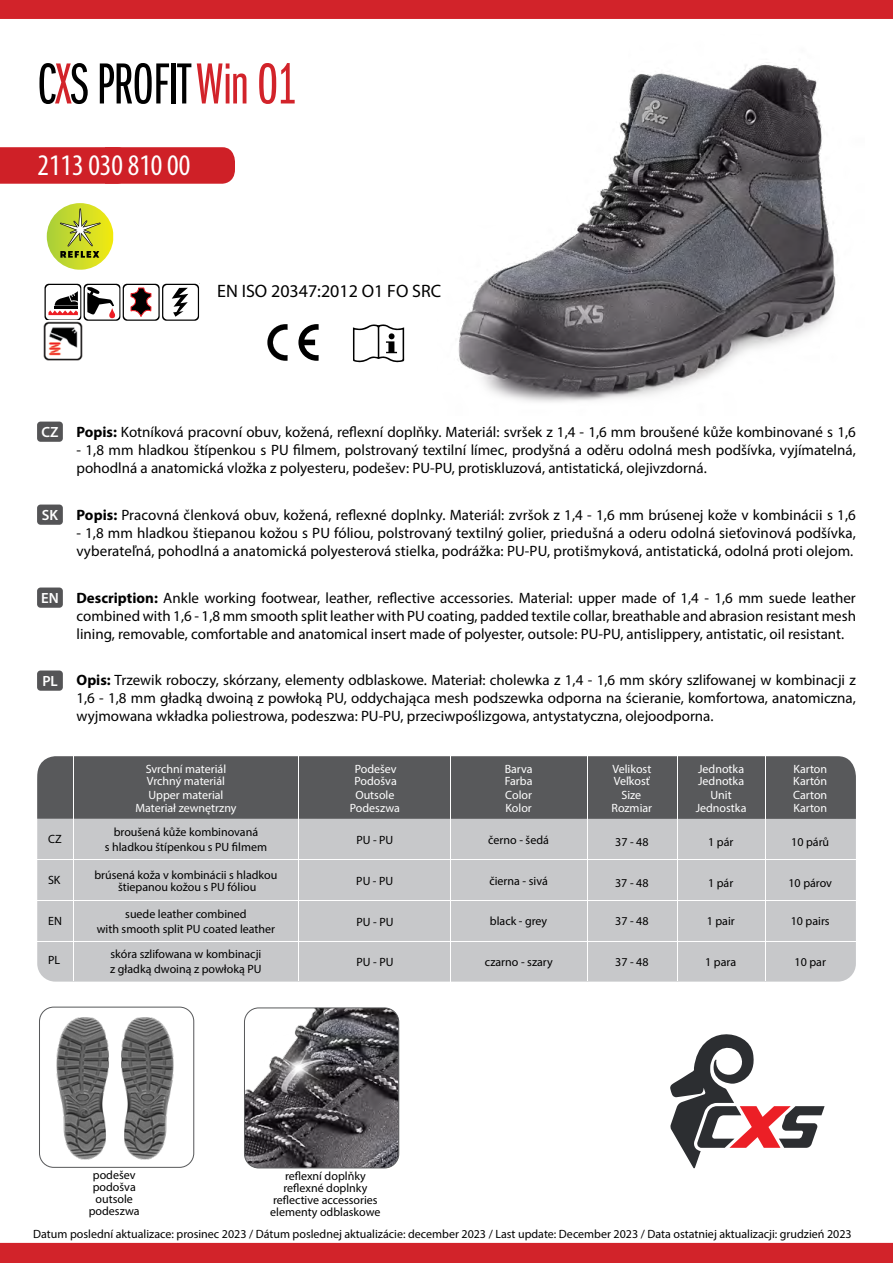
<style>
.page{position:relative;width:893px;height:1263px;background:#fff}
.page>*{position:absolute;margin:0;border:0;box-sizing:border-box;transform-origin:0 0}
.t1{font:60px "ITC Franklin Gothic Std Bk X Cp";letter-spacing:-.01em;color:#000}
.t2{font:condensed 30px "Myriad Pro";color:#fff}
.t3{font:18px "Myriad Pro";color:#000}
.t4{font:15px/18px "Myriad Pro";color:#000}
.t5{font:600 14.85px "Myriad Pro";color:#fff}
.t6{font:12px/12px "Myriad Pro";color:#000;text-align:center}
.t7{font:12px "Myriad Pro";color:#fff}
.s1{color:#d2232a}
.s2{font-weight:700}
</style>
<div class="page">
<div style="left:0;top:147px;width:235px;height:37px;background:#cf2027"></div>
<svg style="left:47px;top:203px;width:66px;height:67px"></svg>
<div style="left:37px;top:422px;width:26px;height:20px;background:#545456;border-radius:3px"></div>
<div style="left:37px;top:587px;width:26px;height:21px;background:#545456;border-radius:3px"></div>
<div style="left:37px;top:670px;width:26px;height:21px;background:#545456;border-radius:3px"></div>
<div style="left:37px;top:505px;width:26px;height:20px;background:#545456;border-radius:3px"></div>
<img style="left:457px;top:64px;width:379px;height:338px">
<div style="left:0;top:0;width:893px;height:19px;background:#d2232a"></div>
<div style="left:0;top:1243px;width:893px;height:20px;background:#d2232a"></div>
<svg style="left:670px;top:1034px;width:155px;height:134px"></svg>
<svg style="left:44px;top:283px;width:156px;height:38px"></svg>
<img style="left:43px;top:321px;width:40px;height:40px">
<svg style="left:267px;top:324px;width:21px;height:37px"></svg>
<svg style="left:298px;top:324px;width:21px;height:37px"></svg>
<svg style="left:353px;top:324px;width:51px;height:39px"></svg>
<img style="left:56px;top:1017px;width:118px;height:143px">
<div style="left:39px;top:1006px;width:155px;height:162px;border:1px solid #58595b;border-radius:14px"></div>
<img style="left:244px;top:1009px;width:155px;height:159px">
<div style="left:244px;top:1007px;width:155px;height:161px;border:1px solid #58595b;border-radius:14px"></div>
<img style="left:264px;top:1032px;width:69px;height:71px">
<div style="left:37px;top:763px;width:819px;height:218px;background:#c7c8ca;border-radius:18px"></div>
<div style="left:37px;top:756px;width:819px;height:63px;background:#58595b"></div>
<hr style="left:299px;top:750px;width:1px;height:231px;background:#fff">
<hr style="left:73px;top:750px;width:1px;height:231px;background:#fff">
<hr style="left:37px;top:941px;width:819px;height:1px;background:#fff">
<hr style="left:37px;top:859px;width:819px;height:1px;background:#fff">
<hr style="left:450px;top:751px;width:1px;height:230px;background:#fff">
<hr style="left:765px;top:750px;width:1px;height:231px;background:#fff">
<hr style="left:677px;top:750px;width:1px;height:231px;background:#fff">
<hr style="left:587px;top:750px;width:1px;height:231px;background:#fff">
<hr style="left:37px;top:900px;width:819px;height:1px;background:#fff">
<h1 class="t1" style="left:37px;top:53px;width:261px">C<span class="s1">X</span>S PROFIT <span class="s1">Win O1</span></h1>
<h2 class="t2" style="left:38px;top:147px;width:154px">2113 030 810 00</h2>
<p class="t3" style="left:217px;top:280px;width:226px">EN ISO 20347:2012 O1 FO SRC</p>
<p class="t5" style="left:42px;top:422px;width:19px">CZ</p>
<p class="t4" style="left:77px;top:422px;width:781px"><span class="s2">Popis:</span> Kotníková pracovní obuv, kožená, reflexní doplňky. Materiál: svršek z 1,4 - 1,6 mm broušené kůže kombinované s 1,6</p>
<p class="t4" style="left:77px;top:440px;width:781px">- 1,8 mm hladkou štípenkou s PU filmem, polstrovaný textilní límec, prodyšná a oděru odolná mesh podšívka, vyjímatelná, pohodlná a anatomická vložka z polyesteru, podešev: PU-PU, protiskluzová, antistatická, olejivzdorná.</p>
<p class="t5" style="left:42px;top:505px;width:18px">SK</p>
<p class="t4" style="left:77px;top:505px;width:781px"><span class="s2">Popis:</span> Pracovná členková obuv, kožená, reflexné doplnky. Materiál: zvršok z 1,4 - 1,6 mm brúsenej kože v kombinácii s 1,6</p>
<p class="t4" style="left:77px;top:523px;width:781px">- 1,8 mm hladkou štiepanou kožou s PU fóliou, polstrovaný textilný golier, priedušná a oderu odolná sieťovinová podšívka, vyberateľná, pohodlná a anatomická polyesterová stielka, podrážka: PU-PU, protišmyková, antistatická, odolná proti olejom.</p>
<p class="t5" style="left:41px;top:588px;width:19px">EN</p>
<p class="t5" style="left:42px;top:671px;width:17px">PL</p>
<p class="t4" style="left:77px;top:588px;width:781px;text-align:justify"><span class="s2">Description:</span> Ankle working footwear, leather, reflective accessories. Material: upper made of 1,4 - 1,6 mm suede leather combined with 1,6 - 1,8 mm smooth split leather with PU coating, padded textile collar, breathable and abrasion resistant mesh lining, removable, comfortable and anatomical insert made of polyester, outsole: PU-PU, antislippery, antistatic, oil resistant.</p>
<p class="t4" style="left:77px;top:671px;width:781px;text-align:justify"><span class="s2">Opis:</span> Trzewik roboczy, skórzany, elementy odblaskowe. Materiał: cholewka z 1,4 - 1,6 mm skóry szlifowanej w kombinacji z 1,6 - 1,8 mm gładką dwoiną z powłoką PU, oddychająca mesh podszewka odporna na ścieranie, komfortowa, anatomiczna, wyjmowana wkładka poliestrowa, podeszwa: PU-PU, przeciwpoślizgowa, antystatyczna, olejoodporna.</p>
<p class="t6" style="left:48px;top:833px;width:15px">CZ</p>
<p class="t7" style="left:146px;top:761px;width:82px">Svrchní materiál</p>
<p class="t7" style="left:355px;top:761px;width:43px">Podešev</p>
<p class="t7" style="left:505px;top:761px;width:30px">Barva</p>
<p class="t7" style="left:612px;top:761px;width:40px">Velikost</p>
<p class="t7" style="left:698px;top:761px;width:48px">Jednotka</p>
<p class="t7" style="left:793px;top:761px;width:35px">Karton</p>
<p class="t7" style="left:147px;top:774px;width:80px">Vrchný materiál</p>
<p class="t7" style="left:354px;top:774px;width:44px">Podošva</p>
<p class="t7" style="left:505px;top:774px;width:29px">Farba</p>
<p class="t7" style="left:614px;top:774px;width:38px">Veľkosť</p>
<p class="t7" style="left:698px;top:774px;width:48px">Jednotka</p>
<p class="t7" style="left:793px;top:774px;width:35px">Kartón</p>
<p class="t7" style="left:148px;top:787px;width:76px">Upper material</p>
<p class="t7" style="left:135px;top:801px;width:103px">Materiał zewnętrzny</p>
<p class="t6" style="left:105px;top:824px;width:164px;line-height:15px">broušená kůže kombinovaná<br>s hladkou štípenkou s PU filmem</p>
<p class="t7" style="left:355px;top:787px;width:41px">Outsole</p>
<p class="t7" style="left:350px;top:801px;width:52px">Podeszwa</p>
<p class="t6" style="left:356px;top:833px;width:39px">PU - PU</p>
<p class="t7" style="left:505px;top:787px;width:28px">Color</p>
<p class="t7" style="left:621px;top:787px;width:21px">Size</p>
<p class="t7" style="left:710px;top:787px;width:23px">Unit</p>
<p class="t7" style="left:793px;top:787px;width:36px">Carton</p>
<p class="t7" style="left:505px;top:801px;width:28px">Kolor</p>
<p class="t7" style="left:611px;top:801px;width:42px">Rozmiar</p>
<p class="t7" style="left:696px;top:801px;width:52px">Jednostka</p>
<p class="t7" style="left:793px;top:801px;width:35px">Karton</p>
<p class="t6" style="left:488px;top:833px;width:62px">černo - šedá</p>
<p class="t6" style="left:615px;top:835px;width:35px">37 - 48</p>
<p class="t6" style="left:708px;top:835px;width:27px">1 pár</p>
<p class="t6" style="left:791px;top:835px;width:40px">10 párů</p>
<p class="t6" style="left:94px;top:868px;width:185px">brúsená koža v kombinácii s hladkou štiepanou kožou s PU fóliou</p>
<p class="t6" style="left:48px;top:874px;width:14px">SK</p>
<p class="t6" style="left:356px;top:874px;width:39px">PU - PU</p>
<p class="t6" style="left:48px;top:915px;width:15px">EN</p>
<p class="t6" style="left:48px;top:954px;width:14px">PL</p>
<p class="t6" style="left:97px;top:906px;width:180px;line-height:15px">suede leather combined<br>with smooth split PU coated leather</p>
<p class="t6" style="left:110px;top:946px;width:153px;line-height:15px;text-align:left">skóra szlifowana w kombinacji z gładką dwoiną z powłoką PU</p>
<p class="t6" style="left:356px;top:915px;width:39px">PU - PU</p>
<p class="t6" style="left:356px;top:955px;width:39px">PU - PU</p>
<p class="t6" style="left:89px;top:1169px;width:52px">podešev podošva outsole podeszwa</p>
<p class="t6" style="left:270px;top:1169px;width:112px">reflexní doplňky reflexné doplnky reflective accessories elementy odblaskowe</p>
<p class="t6" style="left:489px;top:875px;width:60px">čierna - sivá</p>
<p class="t6" style="left:615px;top:876px;width:35px">37 - 48</p>
<p class="t6" style="left:708px;top:876px;width:27px">1 pár</p>
<p class="t6" style="left:788px;top:876px;width:45px">10 párov</p>
<p class="t6" style="left:490px;top:915px;width:59px">black - grey</p>
<p class="t6" style="left:615px;top:915px;width:35px">37 - 48</p>
<p class="t6" style="left:707px;top:915px;width:30px">1 pair</p>
<p class="t6" style="left:791px;top:915px;width:40px">10 pairs</p>
<p class="t6" style="left:485px;top:956px;width:69px">czarno - szary</p>
<p class="t6" style="left:615px;top:956px;width:35px">37 - 48</p>
<p class="t6" style="left:705px;top:956px;width:32px">1 para</p>
<p class="t6" style="left:794px;top:956px;width:33px">10 par</p>
<p class="t6" style="left:33px;top:1227px;width:820px">Datum poslední aktualizace: prosinec 2023 / Dátum poslednej aktualizácie: december 2023 / Last update: December 2023 / Data ostatniej aktualizacji: grudzień 2023</p>
</div>
